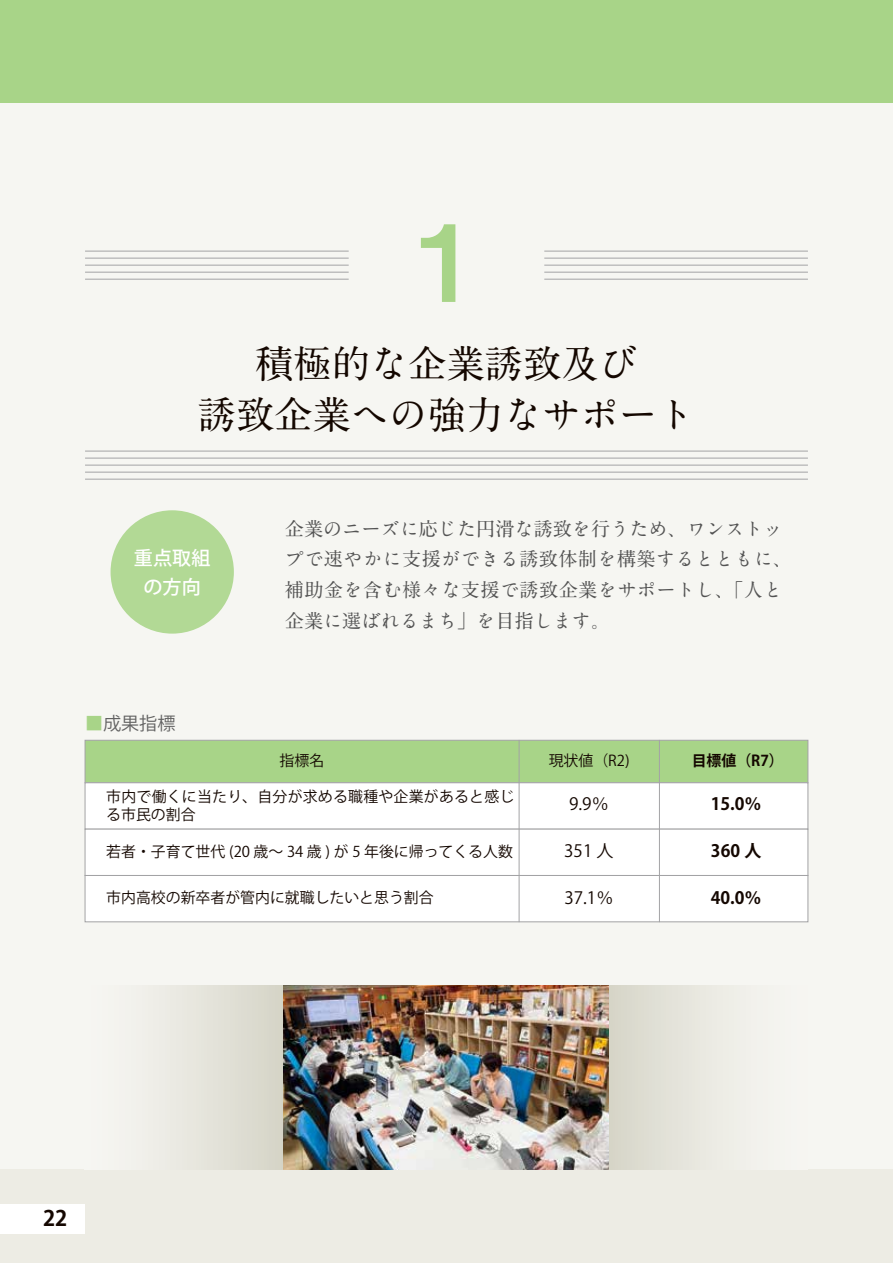
<style>
.page{position:relative;width:893px;height:1263px;background:#f6f6f2}
.page>*{position:absolute;margin:0;border:0;box-sizing:border-box;transform-origin:0 0}
.t1{font:106.35px "Midashi Go Pro MB31";color:#a8d488}
.t2{font:700 38.25px/51px "A1 Mincho Std";color:#140700;text-align:center}
.t3{font:700 21.3px "Koz Go Pr 6 N";color:#140700}
.t4{font:700 19.2px/30.8px "A1 Mincho Std";letter-spacing:.02em;color:#535353}
.t5{font:500 19.2px/28.7px "Koz Go Pr 6 N";color:#fff;text-align:center}
.t6{font:18px "Koz Go Pr 6 N";color:#616161}
.t7{font:700 16.95px "Koz Go Pr 6 N";color:#140700}
.t8{font:16.95px "Koz Go Pr 6 N";color:#140700}
.t9{font:14.85px/18px "Koz Go Pr 6 N";color:#140700}
.t10{font:700 14.85px "Koz Go Pr 6 N";color:#140700}
.s1{color:#a8d488}
</style>
<div class="page">
<div style="left:0;top:1169px;width:893px;height:94px;background:#edece4"></div>
<div style="left:0;top:0;width:893px;height:102px;background:#a8d488"></div>
<div style="left:0;top:1204px;width:85px;height:29px;background:#fff"></div>
<hr style="left:85px;top:251px;width:264px;height:1px;background:#a3a3a5">
<hr style="left:85px;top:258px;width:264px;height:1px;background:#a3a3a5">
<hr style="left:85px;top:265px;width:264px;height:1px;background:#a3a3a5">
<hr style="left:85px;top:272px;width:264px;height:1px;background:#a3a3a5">
<hr style="left:85px;top:279px;width:264px;height:1px;background:#a3a3a5">
<hr style="left:544px;top:251px;width:264px;height:1px;background:#a3a3a5">
<hr style="left:544px;top:258px;width:264px;height:1px;background:#a3a3a5">
<hr style="left:544px;top:265px;width:264px;height:1px;background:#a3a3a5">
<hr style="left:544px;top:272px;width:264px;height:1px;background:#a3a3a5">
<hr style="left:544px;top:279px;width:264px;height:1px;background:#a3a3a5">
<hr style="left:85px;top:451px;width:723px;height:1px;background:#a3a3a5">
<hr style="left:85px;top:458px;width:723px;height:1px;background:#a3a3a5">
<hr style="left:85px;top:465px;width:723px;height:1px;background:#a3a3a5">
<hr style="left:85px;top:472px;width:723px;height:1px;background:#a3a3a5">
<hr style="left:85px;top:479px;width:723px;height:1px;background:#a3a3a5">
<div style="left:111px;top:510px;width:123px;height:124px;background:#b2d995;border-radius:50%"></div>
<div style="left:85px;top:740px;width:723px;height:43px;background:#a8d488;border:1px solid #a3a3a5"></div>
<div style="left:85px;top:782px;width:723px;height:47px;background:#fff;border:1px solid #a3a3a5"></div>
<div style="left:85px;top:829px;width:723px;height:47px;background:#fff;border:1px solid #a3a3a5"></div>
<div style="left:85px;top:875px;width:723px;height:47px;background:#fff;border:1px solid #a3a3a5"></div>
<hr style="left:519px;top:740px;width:1px;height:182px;background:#a3a3a5">
<hr style="left:659px;top:740px;width:1px;height:182px;background:#a3a3a5">
<svg style="left:153px;top:985px;width:581px;height:184px"></svg>
<img style="left:283px;top:985px;width:325px;height:184px">
<h1 class="t1" style="left:417px;top:177px;width:61px">1</h1>
<h2 class="t2" style="left:198px;top:333px;width:499px">積極的な企業誘致及び<br>誘致企業への強力なサポート</h2>
<p class="t5" style="left:134px;top:544px;width:78px">重点取組の方向</p>
<p class="t6" style="left:85px;top:713px;width:92px"><span class="s1">■</span>成果指標</p>
<p class="t4" style="left:285px;top:510px;width:509px">企業のニーズに応じた円滑な誘致を行うため、ワンストップで速やかに支援ができる誘致体制を構築するとともに、補助金を含む様々な支援で誘致企業をサポートし、「人と企業に選ばれるまち」を目指します。</p>
<p class="t9" style="left:280px;top:752px;width:46px">指標名</p>
<p class="t9" style="left:549px;top:752px;width:82px">現状値（R2)</p>
<p class="t10" style="left:692px;top:752px;width:94px">目標値（R7）</p>
<p class="t9" style="left:106px;top:788px;width:410px">市内で働くに当たり、自分が求める職種や企業があると感じる市民の割合</p>
<p class="t9" style="left:106px;top:843px;width:408px">若者・子育て世代 (20 歳～ 34 歳 ) が 5 年後に帰ってくる人数</p>
<p class="t9" style="left:106px;top:889px;width:329px">市内高校の新卒者が管内に就職したいと思う割合</p>
<p class="t8" style="left:569px;top:794px;width:41px">9.9％</p>
<p class="t8" style="left:564px;top:841px;width:51px">351 人</p>
<p class="t8" style="left:564px;top:888px;width:50px">37.1％</p>
<p class="t7" style="left:711px;top:794px;width:52px">15.0％</p>
<p class="t7" style="left:711px;top:841px;width:52px">360 人</p>
<p class="t7" style="left:711px;top:888px;width:52px">40.0％</p>
<p class="t3" style="left:43px;top:1206px;width:26px">22</p>
</div>
